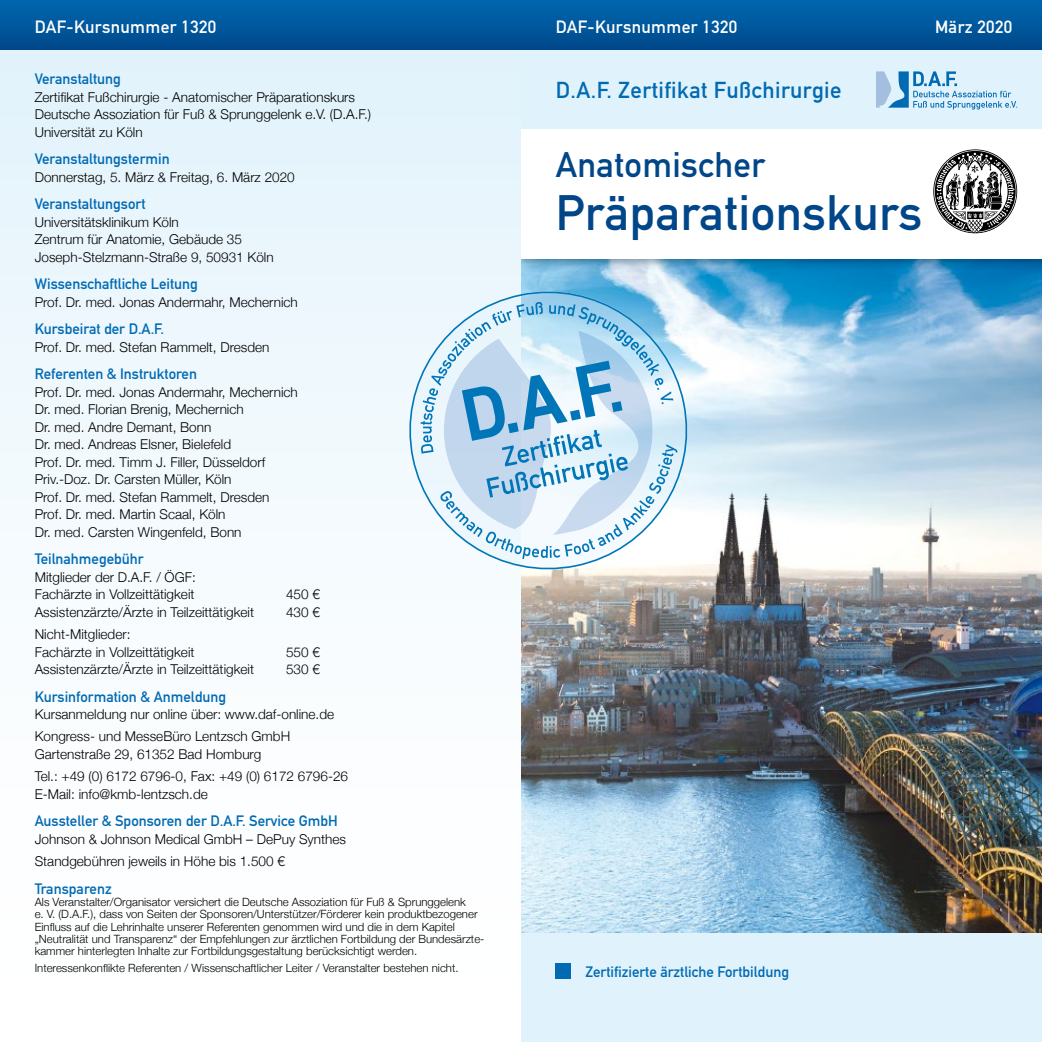
<style>
.page{position:relative;width:1042px;height:1042px;background:#fff}
.page>*{position:absolute;margin:0;border:0;box-sizing:border-box;transform-origin:0 0}
.t1{font:49px "DIN Mittelschrift";letter-spacing:.01em;color:#004688}
.t2{font:35px "DIN Mittelschrift";letter-spacing:.01em;color:#004688}
.t3{font:22.75px "DIN Mittelschrift";letter-spacing:.02em;color:#006ab3}
.t4{font:17.5px "DIN Mittelschrift";letter-spacing:.02em;color:#fff}
.t5{font:14.88px "DIN Mittelschrift";color:#006ab3}
.t6{font:300 13.65px/17.5px "Helvetica Neue";color:#000}
.t7{font:300 11.38px/12.2px "Helvetica Neue";color:#000}
</style>
<div class="page">
<img style="left:521px;top:259px;width:521px;height:675px">
<div style="left:521px;top:934px;width:521px;height:108px;background:#e0f2fb"></div>
<div style="left:556px;top:963px;width:15px;height:15px;background:#006ab3"></div>
<div style="left:521px;top:50px;width:521px;height:79px;background:#e0f2fb"></div>
<svg style="left:876px;top:71px;width:141px;height:39px"></svg>
<div style="left:521px;top:0;width:521px;height:50px;background:linear-gradient(to bottom,#0068b0,#00488b)"></div>
<svg style="left:0;top:50px;width:521px;height:482px"></svg>
<div style="left:0;top:0;width:521px;height:50px;background:linear-gradient(to bottom,#0068b0,#00488b)"></div>
<svg style="left:397px;top:279px;width:303px;height:303px"></svg>
<svg style="left:409px;top:294px;width:268px;height:273px"></svg>
<svg style="left:933px;top:149px;width:84px;height:84px"></svg>
<p class="t4" style="left:35px;top:16px;width:183px">DAF-Kursnummer 1320</p>
<p class="t5" style="left:35px;top:70px;width:88px">Veranstaltung</p>
<p class="t6" style="left:35px;top:88px;width:338px">Zertifikat Fußchirurgie - Anatomischer Präparationskurs<br>Deutsche Assoziation für Fuß &amp; Sprunggelenk e.V. (D.A.F.)<br>Universität zu Köln</p>
<p class="t5" style="left:35px;top:150px;width:136px">Veranstaltungstermin</p>
<p class="t6" style="left:35px;top:168px;width:262px">Donnerstag, 5. März &amp; Freitag, 6. März 2020</p>
<p class="t5" style="left:35px;top:195px;width:112px">Veranstaltungsort</p>
<p class="t6" style="left:35px;top:213px;width:240px">Universitätsklinikum Köln<br>Zentrum für Anatomie, Gebäude 35<br>Joseph-Stelzmann-Straße 9, 50931 Köln</p>
<p class="t5" style="left:35px;top:275px;width:165px">Wissenschaftliche Leitung</p>
<p class="t6" style="left:35px;top:293px;width:265px">Prof. Dr. med. Jonas Andermahr, Mechernich</p>
<p class="t5" style="left:35px;top:320px;width:131px">Kursbeirat der D.A.F.</p>
<p class="t6" style="left:35px;top:338px;width:236px">Prof. Dr. med. Stefan Rammelt, Dresden</p>
<p class="t5" style="left:35px;top:365px;width:164px">Referenten &amp; Instruktoren</p>
<p class="t6" style="left:35px;top:383px;width:265px">Prof. Dr. med. Jonas Andermahr, Mechernich Dr. med. Florian Brenig, Mechernich<br>Dr. med. Andre Demant, Bonn<br>Dr. med. Andreas Elsner, Bielefeld<br>Prof. Dr. med. Timm J. Filler, Düsseldorf Priv.-Doz. Dr. Carsten Müller, Köln<br>Prof. Dr. med. Stefan Rammelt, Dresden Prof. Dr. med. Martin Scaal, Köln<br>Dr. med. Carsten Wingenfeld, Bonn</p>
<p class="t5" style="left:35px;top:550px;width:110px">Teilnahmegebühr</p>
<p class="t6" style="left:35px;top:568px;width:163px">Mitglieder der D.A.F. / ÖGF:<br>Fachärzte in Vollzeittätigkeit</p>
<p class="t6" style="left:286px;top:585px;width:35px">450 €</p>
<p class="t6" style="left:35px;top:603px;width:221px">Assistenzärzte/Ärzte in Teilzeittätigkeit</p>
<p class="t6" style="left:286px;top:603px;width:35px">430 €</p>
<p class="t6" style="left:35px;top:625px;width:161px">Nicht-Mitglieder:<br>Fachärzte in Vollzeittätigkeit</p>
<p class="t6" style="left:286px;top:642px;width:35px">550 €</p>
<p class="t6" style="left:35px;top:660px;width:221px">Assistenzärzte/Ärzte in Teilzeittätigkeit</p>
<p class="t6" style="left:286px;top:660px;width:35px">530 €</p>
<p class="t5" style="left:35px;top:687px;width:193px">Kursinformation &amp; Anmeldung</p>
<p class="t6" style="left:35px;top:702px;width:301px;line-height:22.4px">Kursanmeldung nur online über: www.daf-online.de<br>Kongress- und MesseBüro Lentzsch GmbH</p>
<p class="t6" style="left:35px;top:742px;width:315px;line-height:22.4px">Gartenstraße 29, 61352 Bad Homburg<br>Tel.: +49 (0) 6172 6796-0, Fax: +49 (0) 6172 6796-26</p>
<p class="t6" style="left:35px;top:785px;width:175px">E-Mail: info@kmb-lentzsch.de</p>
<p class="t5" style="left:35px;top:812px;width:305px">Aussteller &amp; Sponsoren der D.A.F. Service GmbH</p>
<p class="t6" style="left:35px;top:827px;width:313px;line-height:22.4px">Johnson &amp; Johnson Medical GmbH – DePuy Synthes<br>Standgebühren jeweils in Höhe bis 1.500 €</p>
<p class="t5" style="left:35px;top:880px;width:78px">Transparenz</p>
<p class="t7" style="left:35px;top:895px;width:451px">Als Veranstalter/Organisator versichert die Deutsche Assoziation für Fuß &amp; Sprunggelenk<br>e. V. (D.A.F.), dass von Seiten der Sponsoren/Unterstützer/Förderer kein produktbezogener Einfluss auf die Lehrinhalte unserer Referenten genommen wird und die in dem Kapitel „Neutralität und Transparenz“ der Empfehlungen zur ärztlichen Fortbildung der Bundesärzte&shy;kammer hinterlegten Inhalte zur Fortbildungsgestaltung berücksichtigt werden.</p>
<p class="t7" style="left:35px;top:962px;width:425px">Interessenkonflikte Referenten / Wissenschaftlicher Leiter / Veranstalter bestehen nicht.</p>
<p class="t4" style="left:556px;top:16px;width:183px">DAF-Kursnummer 1320</p>
<p class="t4" style="left:935px;top:16px;width:79px">März 2020</p>
<h3 class="t3" style="left:556px;top:77px;width:287px">D.A.F. Zertifikat Fußchirurgie</h3>
<h2 class="t2" style="left:556px;top:144px;width:211px">Anatomischer</h2>
<h1 class="t1" style="left:556px;top:184px;width:368px">Präparationskurs</h1>
<p class="t5" style="left:585px;top:962px;width:205px">Zertifizierte ärztliche Fortbildung</p>
</div>
